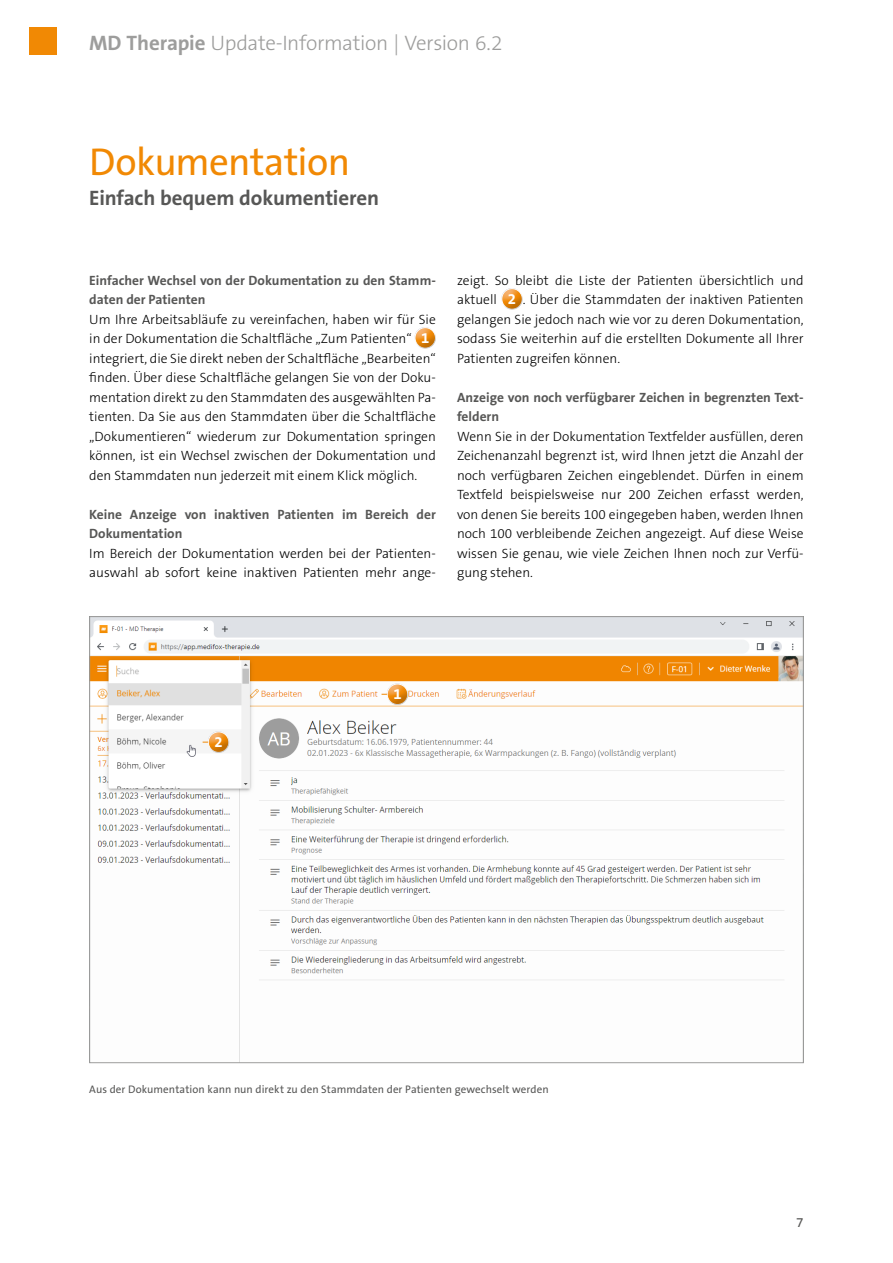
<style>
.page{position:relative;width:893px;height:1263px;background:#fff}
.page>*{position:absolute;margin:0;border:0;box-sizing:border-box;transform-origin:0 0}
.t1{font:39px "The Sans B5 Plain";letter-spacing:-.015em;color:#f18904}
.t2{font:300 21px "The Sans B3";letter-spacing:-.015em;color:#9d9d9c}
.t3{font:700 21px "The Sans B7";letter-spacing:-.005em;color:#575756}
.t4{font:700 15px "The Sans B7";color:#fff}
.t5{font:300 13.5px/19.5px "The Sans B3";color:#000}
.t6{font:700 13.5px/19.5px "The Sans B7";color:#575756}
.t7{font:13.5px "The Sans B5 Plain";color:#575756}
.t8{font:10.95px "The Sans B5 Plain";letter-spacing:.005em;color:#575756}
.s1{font-family:"The Sans B7";font-weight:700}
.s2{font-family:"The Sans B7";font-weight:700;font-size:15px;color:#fff}
</style>
<div class="page">
<div style="left:29px;top:27px;width:27px;height:28px;background:#f18904"></div>
<div style="left:408px;top:326px;width:39px;height:25px;background:#000;opacity:.2"></div>
<div style="left:494px;top:287px;width:39px;height:25px;background:#000;opacity:.2"></div>
<img style="left:91px;top:618px;width:711px;height:443px">
<div style="left:376px;top:674px;width:39px;height:33px;background:#7682a5;opacity:.75"></div>
<div style="left:380px;top:682px;width:39px;height:25px;background:#000;opacity:.2"></div>
<div style="left:197px;top:722px;width:39px;height:33px;background:#fff"></div>
<div style="left:201px;top:730px;width:39px;height:25px;background:#000;opacity:.2"></div>
<h2 class="t2" style="left:89px;top:32px;width:415px"><span class="s1">MD Therapie</span> Update-Information | Version 6.2</h2>
<h1 class="t1" style="left:89px;top:141px;width:262px">Dokumentation</h1>
<h2 class="t3" style="left:89px;top:186px;width:291px">Einfach bequem dokumentieren</h2>
<p class="t6" style="left:89px;top:271px;width:348px">Einfacher Wechsel von der Dokumentation zu den Stamm&shy;daten der Patienten</p>
<p class="t5" style="left:89px;top:310px;width:348px">Um Ihre Arbeitsabläufe zu vereinfachen, haben wir für Sie in der Dokumentation die Schaltfläche „Zum Patienten“ <span class="s2">1 </span>integriert, die Sie direkt neben der Schaltfläche „Bearbeiten“ finden. Über diese Schaltfläche gelangen Sie von der Doku&shy;mentation direkt zu den Stammdaten des ausgewählten Pa&shy;tienten. Da Sie aus den Stammdaten über die Schaltfläche „Dokumentieren“ wiederum zur Dokumentation springen können, ist ein Wechsel zwischen der Dokumentation und den Stammdaten nun jederzeit mit einem Klick möglich.</p>
<p class="t6" style="left:89px;top:505px;width:348px">Keine Anzeige von inaktiven Patienten im Bereich der<br>Dokumentation</p>
<p class="t5" style="left:89px;top:544px;width:348px">Im Bereich der Dokumentation werden bei der Patienten&shy;auswahl ab sofort keine inaktiven Patienten mehr ange-</p>
<p class="t5" style="left:457px;top:271px;width:348px;text-align:justify">zeigt. So bleibt die Liste der Patienten übersichtlich und aktuell <span class="s2">2</span> . Über die Stammdaten der inaktiven Patienten gelangen Sie jedoch nach wie vor zu deren Dokumentation, sodass Sie weiterhin auf die erstellten Dokumente all Ihrer Patienten zugreifen können.</p>
<p class="t6" style="left:457px;top:388px;width:348px">Anzeige von noch verfügbarer Zeichen in begrenzten Text&shy;feldern</p>
<p class="t5" style="left:457px;top:427px;width:348px;text-align:justify">Wenn Sie in der Dokumentation Textfelder ausfüllen, deren Zeichenanzahl begrenzt ist, wird Ihnen jetzt die Anzahl der noch verfügbaren Zeichen eingeblendet. Dürfen in einem Textfeld beispielsweise nur 200 Zeichen erfasst werden, von denen Sie bereits 100 eingegeben haben, werden Ihnen noch 100 verbleibende Zeichen angezeigt. Auf diese Weise wissen Sie genau, wie viele Zeichen Ihnen noch zur Verfü&shy;gung stehen.</p>
<p class="t4" style="left:214px;top:734px;width:10px">2</p>
<p class="t4" style="left:393px;top:686px;width:10px">1</p>
<p class="t8" style="left:89px;top:1083px;width:461px">Aus der Dokumentation kann nun direkt zu den Stammdaten der Patienten gewechselt werden</p>
<p class="t7" style="left:796px;top:1215px;width:9px">7</p>
</div>
